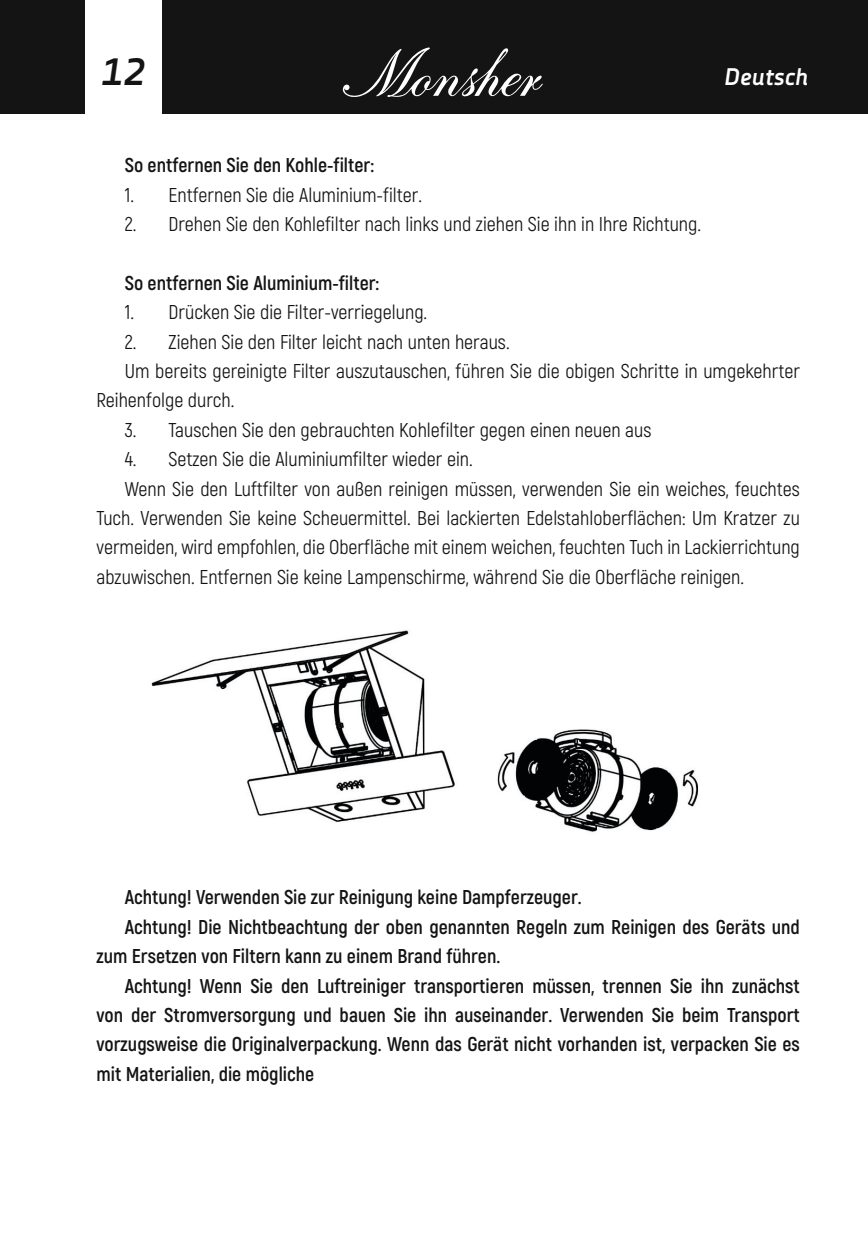
<style>
.page{position:relative;width:868px;height:1248px;background:#fff}
.page>*{position:absolute;margin:0;border:0;box-sizing:border-box;transform-origin:0 0}
.t1{font:italic 700 38px "Decima Nova Pro";color:#131413}
.t2{font:italic 700 24px "Decima Nova Pro";color:#fff}
.t3{font:20px "Akrobat";color:#131413}
.t4{font:700 20px "Akrobat";color:#131413}
</style>
<div class="page">
<div style="left:0;top:0;width:867px;height:113px;background:#131413"></div>
<div style="left:85px;top:0;width:77px;height:119px;background:#fff"></div>
<svg style="left:342px;top:47px;width:200px;height:50px"></svg>
<img style="left:151px;top:630px;width:548px;height:202px">
<h1 class="t1" style="left:101px;top:50px;width:46px">12</h1>
<p class="t2" style="left:724px;top:63px;width:85px">Deutsch</p>
<p class="t4" style="left:125px;top:153px;width:251px">So entfernen Sie den Kohle-filter:</p>
<p class="t3" style="left:125px;top:183px;width:299px">1. Entfernen Sie die Aluminium-filter.</p>
<p class="t3" style="left:125px;top:212px;width:577px">2. Drehen Sie den Kohlefilter nach links und ziehen Sie ihn in Ihre Richtung.</p>
<p class="t4" style="left:125px;top:270px;width:256px">So entfernen Sie Aluminium-filter:</p>
<p class="t3" style="left:125px;top:300px;width:304px">1. Drücken Sie die Filter-verriegelung.</p>
<p class="t3" style="left:125px;top:329px;width:386px">2. Ziehen Sie den Filter leicht nach unten heraus.</p>
<p class="t3" style="left:125px;top:359px;width:676px">Um bereits gereinigte Filter auszutauschen, führen Sie die obigen Schritte in umgekehrter</p>
<p class="t3" style="left:96px;top:388px;width:139px">Reihenfolge durch.</p>
<p class="t3" style="left:125px;top:418px;width:528px">3. Tauschen Sie den gebrauchten Kohlefilter gegen einen neuen aus</p>
<p class="t3" style="left:125px;top:447px;width:349px">4. Setzen Sie die Aluminiumfilter wieder ein.</p>
<p class="t3" style="left:125px;top:476px;width:676px">Wenn Sie den Luftfilter von außen reinigen müssen, verwenden Sie ein weiches, feuchtes</p>
<p class="t3" style="left:96px;top:506px;width:705px">Tuch. Verwenden Sie keine Scheuermittel. Bei lackierten Edelstahloberflächen: Um Kratzer zu</p>
<p class="t3" style="left:96px;top:535px;width:704px">vermeiden, wird empfohlen, die Oberfläche mit einem weichen, feuchten Tuch in Lackierrichtung</p>
<p class="t3" style="left:96px;top:565px;width:649px">abzuwischen. Entfernen Sie keine Lampenschirme, während Sie die Oberfläche reinigen.</p>
<p class="t4" style="left:125px;top:884px;width:458px">Achtung! Verwenden Sie zur Reinigung keine Dampferzeuger.</p>
<p class="t4" style="left:125px;top:914px;width:676px">Achtung! Die Nichtbeachtung der oben genannten Regeln zum Reinigen des Geräts und</p>
<p class="t4" style="left:96px;top:943px;width:405px">zum Ersetzen von Filtern kann zu einem Brand führen.</p>
<p class="t4" style="left:125px;top:972px;width:676px">Achtung! Wenn Sie den Luftreiniger transportieren müssen, trennen Sie ihn zunächst</p>
<p class="t4" style="left:96px;top:1002px;width:704px">von der Stromversorgung und bauen Sie ihn auseinander. Verwenden Sie beim Transport</p>
<p class="t4" style="left:96px;top:1031px;width:705px">vorzugsweise die Originalverpackung. Wenn das Gerät nicht vorhanden ist, verpacken Sie es</p>
<p class="t4" style="left:96px;top:1061px;width:219px">mit Materialien, die mögliche</p>
</div>
